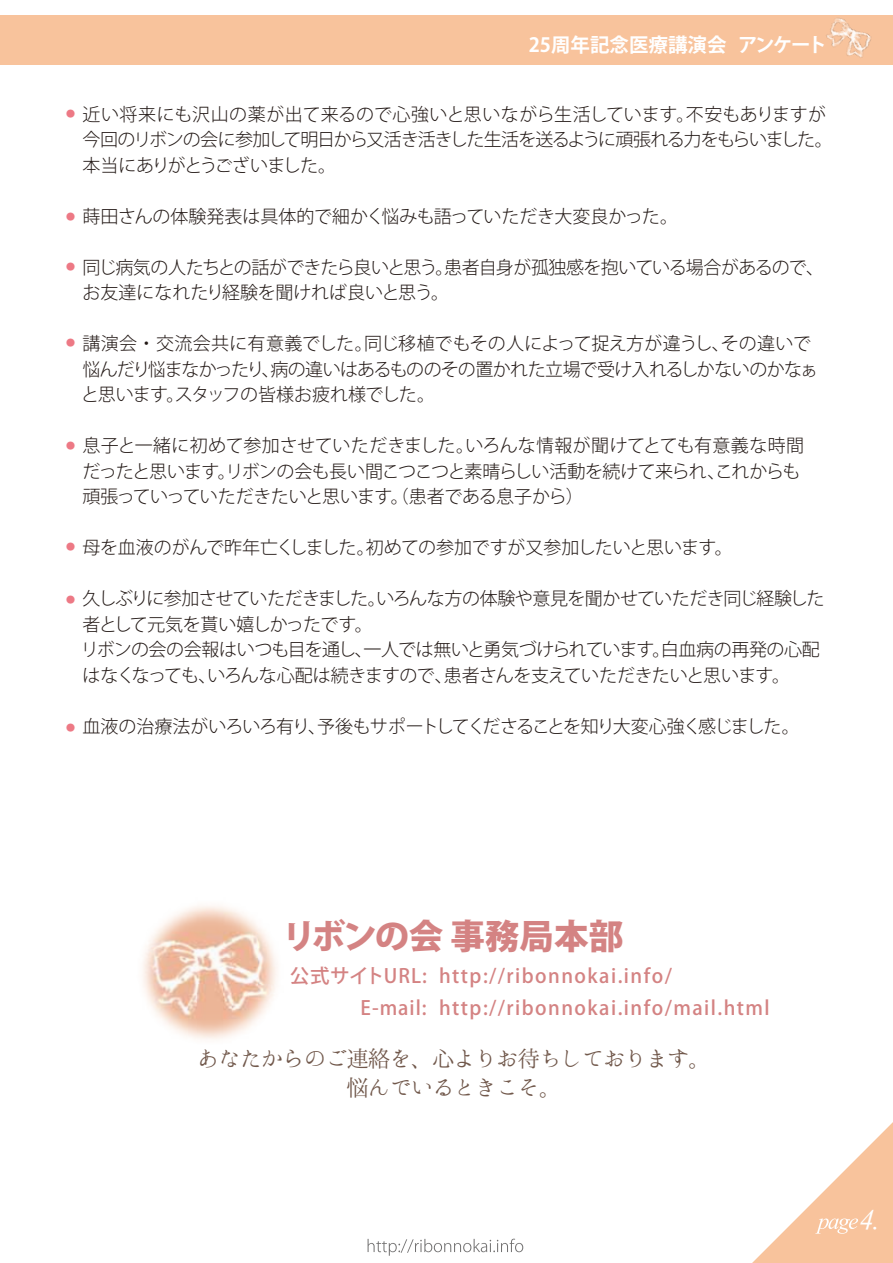
<style>
.page{position:relative;width:893px;height:1263px;background:#fff}
.page>*{position:absolute;margin:0;border:0;box-sizing:border-box;transform-origin:0 0}
.t1{font:36.15px "Vijaya";color:#fff}
.t2{font:800 34.5px "Koz Go Pr 6 N";letter-spacing:-.005em;color:#d48383}
.t3{font:22.5px/28.5px "Hannari Mincho";letter-spacing:-.05em;color:#71584b;text-align:center}
.t4{font:500 19.5px "Koz Go Pr 6 N";letter-spacing:.075em;color:#d48383}
.t5{font:700 19.5px "Koz Go Pr 6 N";color:#fff}
.t6{font:300 18px/25.5px "Koz Go Pro";letter-spacing:-.03em;color:#221815}
.t7{font:300 18px "Koz Go Pro";letter-spacing:-.05em;color:#221815}
.t8{font:300 18px "Koz Go Pro";color:#221815}
.t9{font:9px "Koz Go Pro";color:#ed7985}
</style>
<div class="page">
<div style="left:0;top:15px;width:893px;height:49px;background:#f8c39c"></div>
<img style="left:793px;top:18px;width:100px;height:47px">
<svg style="left:752px;top:1122px;width:141px;height:141px"></svg>
<svg style="left:368px;top:1239px;width:155px;height:17px"></svg>
<img style="left:142px;top:906px;width:135px;height:134px">
<p class="t5" style="left:529px;top:34px;width:300px">25周年記念医療講演会アンケート</p>
<p class="t9" style="left:66px;top:108px;width:10px">●</p>
<p class="t9" style="left:66px;top:211px;width:10px">●</p>
<p class="t9" style="left:66px;top:261px;width:10px">●</p>
<p class="t9" style="left:66px;top:337px;width:10px">●</p>
<p class="t9" style="left:66px;top:440px;width:10px">●</p>
<p class="t9" style="left:66px;top:540px;width:10px">●</p>
<p class="t9" style="left:66px;top:594px;width:10px">●</p>
<p class="t9" style="left:66px;top:721px;width:10px">●</p>
<p class="t6" style="left:83px;top:102px;width:752px">近い将来にも沢山の薬が出て来るので心強いと思いながら生活しています。不安もありますが今回のリボンの会に参加して明日から又活き活きした生活を送るように頑張れる力をもらいました。本当にありがとうございました。</p>
<p class="t8" style="left:83px;top:204px;width:597px">蒔田さんの体験発表は具体的で細かく悩みも語っていただき大変良かった。</p>
<p class="t6" style="left:83px;top:255px;width:743px">同じ病気の人たちとの話ができたら良いと思う。患者自身が孤独感を抱いている場合があるので、お友達になれたり経験を聞ければ良いと思う。</p>
<p class="t6" style="left:81px;top:331px;width:739px">講演会・交流会共に有意義でした。同じ移植でもその人によって捉え方が違うし、その違いで悩んだり悩まなかったり、病の違いはあるもののその置かれた立場で受け入れるしかないのかなぁと思います。スタッフの皆様お疲れ様でした。</p>
<p class="t6" style="left:83px;top:433px;width:723px">息子と一緒に初めて参加させていただきました。いろんな情報が聞けてとても有意義な時間だったと思います。リボンの会も長い間こつこつと素晴らしい活動を続けて来られ、これからも頑張っていっていただきたいと思います。（患者である息子から）</p>
<p class="t6" style="left:83px;top:535px;width:652px">母を血液のがんで昨年亡くしました。初めての参加ですが又参加したいと思います。</p>
<p class="t6" style="left:81px;top:586px;width:745px">久しぶりに参加させていただきました。いろんな方の体験や意見を聞かせていただき同じ経験した者として元気を貰い嬉しかったです。<br>リボンの会の会報はいつも目を通し、一人では無いと勇気づけられています。白血病の再発の心配はなくなっても、いろんな心配は続きますので、患者さんを支えていただきたいと思います。</p>
<p class="t7" style="left:83px;top:714px;width:719px">血液の治療法がいろいろ有り、予後もサポートしてくださることを知り大変心強く感じました。</p>
<h2 class="t2" style="left:282px;top:917px;width:343px">リボンの会 事務局本部</h2>
<p class="t4" style="left:290px;top:965px;width:384px">公式サイトURL: http://ribonnokai.info/</p>
<p class="t4" style="left:361px;top:997px;width:411px">E-mail: http://ribonnokai.info/mail.html</p>
<p class="t3" style="left:197px;top:1044px;width:516px">あなたからのご連絡を、心よりお待ちしております。悩んでいるときこそ。</p>
<h1 class="t1" style="left:860px;top:1190px;width:21px">4.</h1>
</div>
